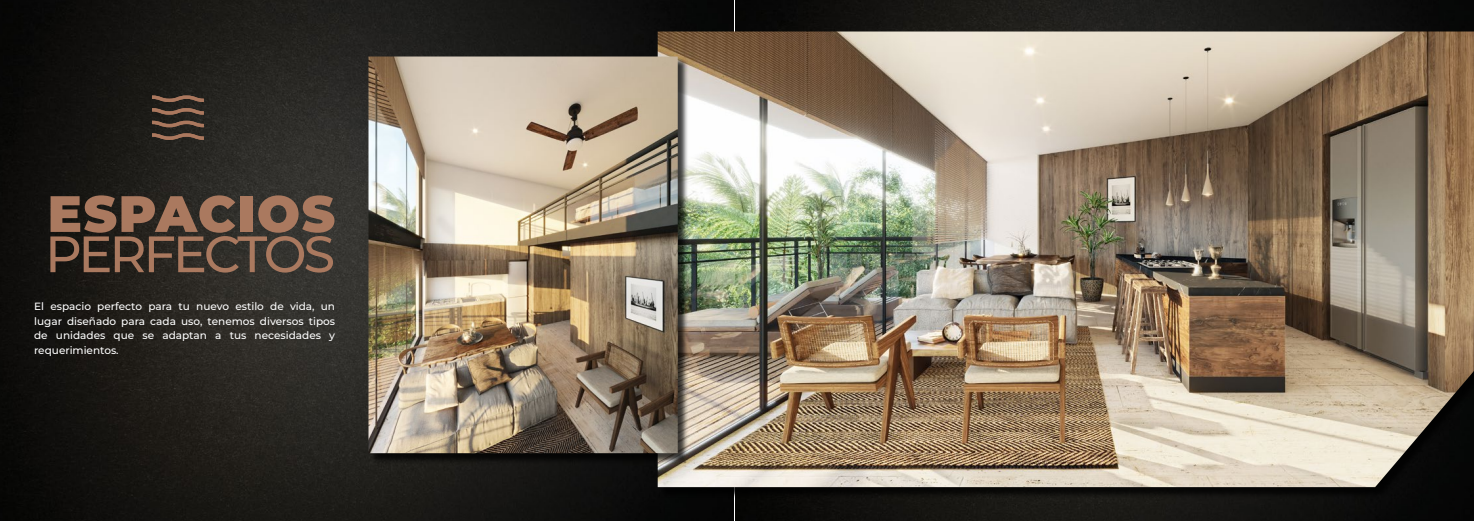
<style>
.page{position:relative;width:1474px;height:521px;background:#fff}
.page>*{position:absolute;margin:0;border:0;box-sizing:border-box;transform-origin:0 0}
.t1{font:500 51.01px "Montserrat";letter-spacing:-.06em;color:#aa795f}
.t2{font:900 51.01px "Montserrat";letter-spacing:.03em;color:#aa795f}
.t3{font:500 10.5px/14.9px "Montserrat";color:#fff;text-align:justify}
</style>
<div class="page">
<img style="left:0;top:0;width:733px;height:521px">
<img style="left:735px;top:0;width:738px;height:521px">
<svg style="left:152px;top:95px;width:52px;height:7px"></svg>
<svg style="left:152px;top:108px;width:52px;height:7px"></svg>
<svg style="left:152px;top:121px;width:52px;height:6px"></svg>
<svg style="left:152px;top:133px;width:52px;height:7px"></svg>
<div style="left:658px;top:33px;width:815px;height:465px;background:#000;opacity:.75"></div>
<img style="left:657px;top:32px;width:816px;height:455px">
<div style="left:370px;top:58px;width:319px;height:406px;background:#000;opacity:.75"></div>
<img style="left:368px;top:56px;width:309px;height:397px">
<h1 class="t2" style="left:48px;top:175px;width:289px">ESPACIOS</h1>
<h1 class="t1" style="left:45px;top:218px;width:291px">PERFECTOS</h1>
<p class="t3" style="left:34px;top:298px;width:302px">El espacio perfecto para tu nuevo estilo de vida, un lugar diseñado para cada uso, tenemos diversos tipos de unidades que se adaptan a tus necesidades y requerimientos.</p>
</div>
